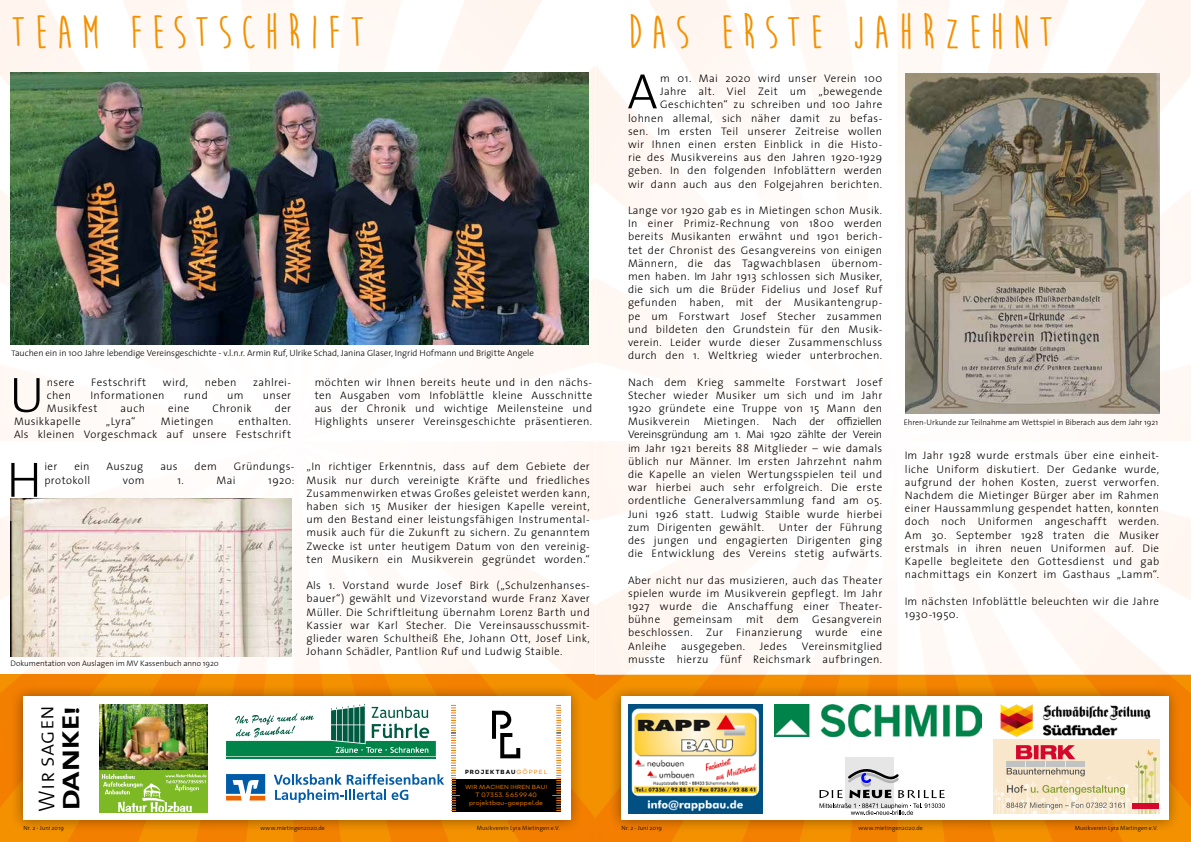
<style>
.page{position:relative;width:1191px;height:842px;background:#fff}
.page>*{position:absolute;margin:0;border:0;box-sizing:border-box;transform-origin:0 0}
.t1{font:300 50.1px "The Sans";color:#000}
.t2{font:700 48px "Moon Flower";letter-spacing:.18em;color:#f39100}
.t3{font:24px "The Sans Bold Caps";color:#000;scale:1.3 1}
.t4{font:23px "The Sans Light Caps";letter-spacing:-.01em;color:#000}
.t5{font:300 11px/13.2px "The Sans";letter-spacing:.03em;color:#000;text-align:justify}
.t6{font:300 9px "The Sans";letter-spacing:-.01em;color:#000}
.t7{font:300 8px "The Sans";letter-spacing:-.005em;color:#000}
.t8{font:6.3px/7.3px "Sonny Gothic";letter-spacing:.015em;color:#ef7c00;text-align:center}
.t9{font:300 6px "The Sans";letter-spacing:.005em;color:#000}
.t10{font:700 6px "Sonny Cond";letter-spacing:.175em;color:#000}
.t11{font:5.9px "Sonny Gothic";letter-spacing:.03em;color:#ef7c00}
.s1{font-size:8px}
.s2{font-family:"Sonny Gothic";font-weight:400;color:#ef7c00}
</style>
<div class="page">
<svg style="left:0;top:674px;width:595px;height:168px;background:#f38800"></svg>
<svg style="left:595px;top:675px;width:596px;height:167px;background:#f38800"></svg>
<div style="left:11px;top:684px;width:572px;height:149px;background:#000;opacity:.4"></div>
<div style="left:23px;top:696px;width:547px;height:124px;background:#fff"></div>
<div style="left:608px;top:684px;width:572px;height:149px;background:#000;opacity:.4"></div>
<div style="left:621px;top:696px;width:547px;height:124px;background:#fff"></div>
<img style="left:11px;top:72px;width:578px;height:272px">
<img style="left:905px;top:74px;width:254px;height:340px">
<img style="left:11px;top:498px;width:280px;height:158px">
<img style="left:99px;top:704px;width:109px;height:67px">
<div style="left:99px;top:771px;width:109px;height:42px;background:#7cb924"></div>
<svg style="left:102px;top:774px;width:104px;height:38px"></svg>
<svg style="left:226px;top:774px;width:39px;height:26px"></svg>
<svg style="left:274px;top:774px;width:170px;height:29px"></svg>
<hr style="left:226px;top:757px;width:210px;height:2px;background:#00844a">
<svg style="left:226px;top:704px;width:210px;height:52px"></svg>
<div style="left:993px;top:740px;width:166px;height:73px;background:#f8e7ca"></div>
<img style="left:993px;top:759px;width:142px;height:54px">
<img style="left:1135px;top:750px;width:24px;height:63px">
<div style="left:1006px;top:761px;width:18px;height:6px;background:#c1c2c2"></div>
<div style="left:1026px;top:761px;width:18px;height:6px;background:#c1c2c2"></div>
<div style="left:1046px;top:761px;width:18px;height:6px;background:#c1c2c2"></div>
<div style="left:1066px;top:761px;width:18px;height:6px;background:#c1c2c2"></div>
<svg style="left:1006px;top:768px;width:78px;height:8px"></svg>
<svg style="left:1016px;top:745px;width:59px;height:14px"></svg>
<svg style="left:1007px;top:785px;width:118px;height:10px"></svg>
<svg style="left:1006px;top:802px;width:118px;height:7px"></svg>
<div style="left:1132px;top:803px;width:27px;height:5px;background:#d5072d"></div>
<svg style="left:492px;top:711px;width:28px;height:47px"></svg>
<div style="left:452px;top:779px;width:108px;height:33px;background:#000"></div>
<svg style="left:452px;top:705px;width:8px;height:106px"></svg>
<svg style="left:552px;top:705px;width:8px;height:106px"></svg>
<img style="left:774px;top:705px;width:207px;height:32px">
<img style="left:628px;top:704px;width:134px;height:109px">
<img style="left:1000px;top:704px;width:151px;height:33px">
<svg style="left:819px;top:758px;width:125px;height:57px"></svg>
<h2 class="t2" style="left:11px;top:7px;width:355px">TEAM FESTSCHRIFT</h2>
<p class="t6" style="left:11px;top:346px;width:524px"><span class="s1">T</span>auchen ein in 100 Jahre lebendige Vereinsgeschichte - v.l.n.r. Armin Ruf, Ulrike Schad, Janina Glaser, Ingrid Hofmann und Brigitte Angele</p>
<h1 class="t1" style="left:9px;top:354px;width:37px">U</h1>
<p class="t5" style="left:47px;top:375px;width:29px">nsere</p>
<p class="t5" style="left:91px;top:375px;width:57px">Festschrift</p>
<p class="t5" style="left:163px;top:375px;width:27px">wird,</p>
<p class="t5" style="left:205px;top:375px;width:33px">neben</p>
<p class="t5" style="left:253px;top:375px;width:40px">zahlrei-</p>
<p class="t5" style="left:47px;top:388px;width:26px">chen</p>
<p class="t5" style="left:90px;top:388px;width:76px">Informationen</p>
<p class="t5" style="left:184px;top:388px;width:25px">rund</p>
<p class="t5" style="left:227px;top:388px;width:18px">um</p>
<p class="t5" style="left:263px;top:388px;width:30px">unser</p>
<p class="t5" style="left:47px;top:401px;width:52px">Musikfest</p>
<p class="t5" style="left:121px;top:401px;width:26px">auch</p>
<p class="t5" style="left:168px;top:401px;width:23px">eine</p>
<p class="t5" style="left:213px;top:401px;width:41px">Chronik</p>
<p class="t5" style="left:275px;top:401px;width:18px">der</p>
<p class="t5" style="left:14px;top:414px;width:68px">Musikkapelle</p>
<p class="t5" style="left:106px;top:414px;width:31px">„Lyra“</p>
<p class="t5" style="left:161px;top:414px;width:54px">Mietingen</p>
<p class="t5" style="left:14px;top:414px;width:279px;text-align:right">enthalten.<br>Als kleinen Vorgeschmack auf unsere Festschrift</p>
<h1 class="t1" style="left:7px;top:438px;width:37px">H</h1>
<p class="t5" style="left:44px;top:460px;width:14px">ier</p>
<p class="t5" style="left:74px;top:460px;width:17px">ein</p>
<p class="t5" style="left:107px;top:460px;width:38px">Auszug</p>
<p class="t5" style="left:160px;top:460px;width:19px">aus</p>
<p class="t5" style="left:195px;top:460px;width:24px">dem</p>
<p class="t5" style="left:234px;top:460px;width:62px">Gründungs-</p>
<p class="t5" style="left:44px;top:473px;width:47px">protokoll</p>
<p class="t5" style="left:123px;top:473px;width:23px">vom</p>
<p class="t5" style="left:177px;top:473px;width:8px">1.</p>
<p class="t5" style="left:216px;top:473px;width:21px">Mai</p>
<p class="t5" style="left:268px;top:473px;width:28px">1920:</p>
<p class="t7" style="left:11px;top:657px;width:210px">Dokumentation von Auslagen im MV Kassenbuch anno 1920</p>
<p class="t5" style="left:315px;top:375px;width:279px">möchten wir Ihnen bereits heute und in den nächs&shy;ten Ausgaben vom Infoblättle kleine Ausschnitte aus der Chronik und wichtige Meilensteine und Highlights unserer Vereinsgeschichte präsentieren.</p>
<p class="t5" style="left:306px;top:460px;width:285px">„In richtiger Erkenntnis, dass auf dem Gebiete der Musik nur durch vereinigte Kräfte und friedliches Zusammenwirken etwas Großes geleistet werden kann, haben sich 15 Musiker der hiesigen Kapelle vereint, um den Bestand einer leistungsfähigen Instrumental&shy;musik auch für die Zukunft zu sichern. Zu genanntem Zwecke ist unter heutigem Datum von den vereinig&shy;ten Musikern ein Musikverein gegründet worden.“</p>
<p class="t5" style="left:306px;top:578px;width:285px">Als 1. Vorstand wurde Josef Birk („Schulzenhanses&shy;bauer“) gewählt und Vizevorstand wurde Franz Xaver Müller. Die Schriftleitung übernahm Lorenz Barth und Kassier war Karl Stecher. Die Vereinsausschussmit&shy;glieder waren Schultheiß Ehe, Johann Ott, Josef Link, Johann Schädler, Pantlion Ruf und Ludwig Staible.</p>
<h3 class="t4" style="left:34px;top:812px;width:108px;rotate:-90deg">Wir sagen</h3>
<h3 class="t3" style="left:52px;top:811px;width:82px;rotate:-91deg">DANKE!</h3>
<p class="t10" style="left:465px;top:768px;width:84px">PROJEKTBAU<span class="s2">GÖPPEL</span></p>
<p class="t11" style="left:465px;top:783px;width:84px">WIR MACHEN IHREN BAU!</p>
<p class="t8" style="left:469px;top:791px;width:76px">T 07353. 5659940 projektbau-goeppel.de</p>
<h2 class="t2" style="left:628px;top:7px;width:426px">DAS ERSTE JAHRZEHNT</h2>
<p class="t5" style="left:628px;top:71px;width:256px;text-align:right">m 01. Mai 2020 wird unser Verein 100<br>Jahre alt. Viel Zeit um „bewegende Geschichten“ zu schreiben und 100 Jahre lohnen allemal, sich näher damit zu befas&shy;sen. Im ersten Teil unserer Zeitreise wollen wir Ihnen einen ersten Einblick in die Histo&shy;rie des Musikvereins aus den Jahren 1920-1929 geben. In den folgenden Infoblättern werden wir dann auch aus den Folgejahren berichten.</p>
<p class="t5" style="left:628px;top:203px;width:256px">Lange vor 1920 gab es in Mietingen schon Musik.<br>In einer Primiz-Rechnung von 1800 werden bereits Musikanten erwähnt und 1901 berich&shy;tet der Chronist des Gesangvereins von einigen Männern, die das Tagwachblasen übernom&shy;men haben. Im Jahr 1913 schlossen sich Musiker, die sich um die Brüder Fidelius und Josef Ruf gefunden haben, mit der Musikantengrup&shy;pe um Forstwart Josef Stecher zusammen und bildeten den Grundstein für den Musik&shy;verein. Leider wurde dieser Zusammenschluss durch den 1. Weltkrieg wieder unterbrochen.</p>
<p class="t5" style="left:628px;top:375px;width:256px">Nach dem Krieg sammelte Forstwart Josef Stecher wieder Musiker um sich und im Jahr 1920 gründete eine Truppe von 15 Mann den Musikverein Mietingen. Nach der offiziellen Vereinsgründung am 1. Mai 1920 zählte der Verein im Jahr 1921 bereits 88 Mitglieder – wie damals üblich nur Männer. Im ersten Jahrzehnt nahm die Kapelle an vielen Wertungsspielen teil und war hierbei auch sehr erfolgreich. Die erste ordentliche Generalversammlung fand am 05.<br>Juni 1926 statt. Ludwig Staible wurde hierbei zum Dirigenten gewählt.</p>
<h1 class="t1" style="left:627px;top:50px;width:32px">A</h1>
<p class="t5" style="left:628px;top:520px;width:256px;text-indent:151px">Unter der Führung des jungen und engagierten Dirigenten ging die Entwicklung des Vereins stetig aufwärts.</p>
<p class="t5" style="left:628px;top:573px;width:256px">Aber nicht nur das musizieren, auch das Theater spielen wurde im Musikverein gepflegt. Im Jahr 1927 wurde die Anschaffung einer Theater&shy;bühne gemeinsam mit dem Gesangverein beschlossen. Zur Finanzierung wurde eine Anleihe</p>
<p class="t5" style="left:628px;top:639px;width:256px;text-align:right">Vereinsmitglied<br>musste hierzu fünf Reichsmark aufbringen.</p>
<p class="t5" style="left:681px;top:639px;width:66px">ausgegeben.</p>
<p class="t5" style="left:760px;top:639px;width:29px">Jedes</p>
<p class="t7" style="left:904px;top:415px;width:256px">Ehren-Urkunde zur Teilnahme am Wettspiel in Biberach aus dem Jahr 1921</p>
<p class="t5" style="left:905px;top:449px;width:256px">Im Jahr 1928 wurde erstmals über eine einheit&shy;liche Uniform diskutiert. Der Gedanke wurde, aufgrund der hohen Kosten, zuerst verworfen.<br>Nachdem die Mietinger Bürger aber im Rahmen einer Haussammlung gespendet hatten, konnten doch noch Uniformen angeschafft werden.<br>Am 30. September 1928 traten die Musiker erstmals in ihren neuen Uniformen auf. Die Kapelle begleitete den Gottesdienst und gab nachmittags ein Konzert im Gasthaus „Lamm“.</p>
<p class="t5" style="left:905px;top:594px;width:256px">Im nächsten Infoblättle beleuchten wir die Jahre<br>1930-1950.</p>
<p class="t9" style="left:24px;top:823px;width:42px">Nr. 2 - Juni 2019</p>
<p class="t9" style="left:261px;top:823px;width:66px">www.mietingen2020.de</p>
<p class="t9" style="left:477px;top:823px;width:85px">Musikverein Lyra Mietingen e.V.</p>
<p class="t9" style="left:621px;top:823px;width:42px">Nr. 2 - Juni 2019</p>
<p class="t9" style="left:858px;top:823px;width:66px">www.mietingen2020.de</p>
<p class="t9" style="left:1074px;top:823px;width:85px">Musikverein Lyra Mietingen e.V.</p>
</div>
